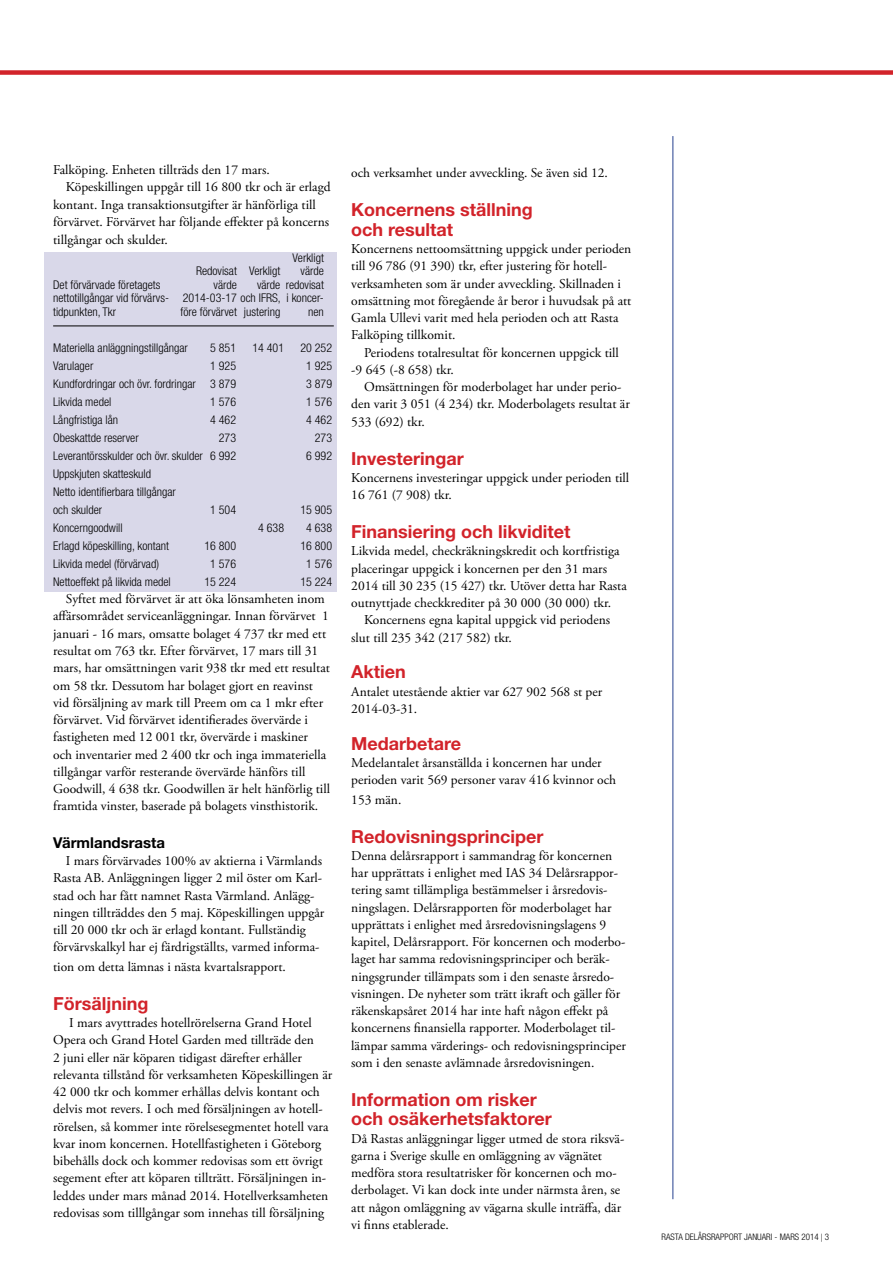
<style>
.page{position:relative;width:893px;height:1263px;background:#fff}
.page>*{position:absolute;margin:0;border:0;box-sizing:border-box;transform-origin:0 0}
.t1{font:700 18px/19.5px "Helvetica Neue LT Std";color:#d2232a}
.t2{font:700 15px "Helvetica Neue LT Std";color:#000}
.t3{font:13.5px/17.2px "Adobe Garamond Pro";color:#000}
.t4{font:300 condensed 12px/13.5px "Helvetica Neue LT Std";color:#000}
.t5{font:300 condensed 9px "Helvetica Neue LT Std";color:#000}
.s1{font-family:"Times New Roman";font-weight:400;font-stretch:normal}
</style>
<div class="page">
<div style="left:45px;top:252px;width:292px;height:339px;background:#d9d8e9"></div>
<svg style="left:0;top:70px;width:893px;height:5px;background:#d6383e"></svg>
<hr style="left:53px;top:326px;width:281px;height:1px;background:#000">
<hr style="left:672px;top:136px;width:1px;height:1063px;background:#25408f">
<p class="t3" style="left:53px;top:162px;width:218px">Falköping. Enheten tillträds den 17 mars.</p>
<p class="t3" style="left:66px;top:179px;width:266px">Köpeskillingen uppgår till 16 800 tkr och är erlagd</p>
<p class="t3" style="left:53px;top:196px;width:264px">kontant. Inga transaktionsutgifter är hänförliga till</p>
<p class="t3" style="left:53px;top:213px;width:277px">förvärvet. Förvärvet har följande effekter på koncerns</p>
<p class="t3" style="left:53px;top:231px;width:116px">tillgångar och skulder.</p>
<p class="t4" style="left:53px;top:278px;width:117px">Det förvärvade företagets nettotillgångar vid förvärvs&shy;tidpunkten, Tkr</p>
<p class="t4" style="left:293px;top:251px;width:33px;text-align:right">Verkligt värde</p>
<p class="t4" style="left:287px;top:291px;width:39px;text-align:right">i koncer&shy;nen</p>
<p class="t4" style="left:196px;top:264px;width:42px">Redovisat</p>
<p class="t4" style="left:214px;top:278px;width:25px">värde</p>
<p class="t4" style="left:183px;top:291px;width:99px">2014-03-17 och IFRS,</p>
<p class="t4" style="left:181px;top:305px;width:58px">före förvärvet</p>
<p class="t4" style="left:257px;top:264px;width:68px;text-indent:-8px">Verkligt<br>värde redovisat</p>
<p class="t4" style="left:244px;top:305px;width:38px">justering</p>
<p class="t4" style="left:53px;top:341px;width:136px">Materiella anläggningstillgångar</p>
<p class="t4" style="left:210px;top:341px;width:27px">5 851</p>
<p class="t4" style="left:252px;top:341px;width:33px">14 401</p>
<p class="t4" style="left:300px;top:341px;width:33px">20 252</p>
<p class="t4" style="left:53px;top:359px;width:42px">Varulager</p>
<p class="t4" style="left:210px;top:359px;width:27px">1 925</p>
<p class="t4" style="left:306px;top:359px;width:27px">1 925</p>
<p class="t4" style="left:53px;top:377px;width:185px">Kundfordringar och övr. fordringar 3 879</p>
<p class="t4" style="left:306px;top:377px;width:27px">3 879</p>
<p class="t4" style="left:53px;top:395px;width:60px">Likvida medel</p>
<p class="t4" style="left:210px;top:395px;width:27px">1 576</p>
<p class="t4" style="left:306px;top:395px;width:27px">1 576</p>
<p class="t4" style="left:53px;top:413px;width:67px">Långfristiga lån</p>
<p class="t4" style="left:210px;top:413px;width:27px">4 462</p>
<p class="t4" style="left:306px;top:413px;width:27px">4 462</p>
<p class="t4" style="left:53px;top:431px;width:87px">Obeskattde reserver</p>
<p class="t4" style="left:219px;top:431px;width:19px">273</p>
<p class="t4" style="left:315px;top:431px;width:19px">273</p>
<p class="t4" style="left:53px;top:449px;width:185px">Leverantörsskulder och övr. skulder 6 992</p>
<p class="t4" style="left:306px;top:449px;width:27px">6 992</p>
<p class="t4" style="left:53px;top:465px;width:124px;line-height:18px">Uppskjuten skatteskuld<br>Netto identifierbara tillgångar och skulder</p>
<p class="t4" style="left:210px;top:503px;width:27px">1 504</p>
<p class="t4" style="left:300px;top:503px;width:33px">15 905</p>
<p class="t4" style="left:53px;top:521px;width:71px">Koncerngoodwill</p>
<p class="t4" style="left:258px;top:521px;width:27px">4 638</p>
<p class="t4" style="left:306px;top:521px;width:27px">4 638</p>
<p class="t4" style="left:53px;top:539px;width:117px">Erlagd köpeskilling, kontant</p>
<p class="t4" style="left:204px;top:539px;width:33px">16 800</p>
<p class="t4" style="left:300px;top:539px;width:33px">16 800</p>
<p class="t4" style="left:53px;top:557px;width:107px">Likvida medel (förvärvad)</p>
<p class="t4" style="left:210px;top:557px;width:27px">1 576</p>
<p class="t4" style="left:306px;top:557px;width:27px">1 576</p>
<p class="t4" style="left:53px;top:575px;width:119px">Nettoeffekt på likvida medel</p>
<p class="t4" style="left:204px;top:575px;width:33px">15 224</p>
<p class="t4" style="left:300px;top:575px;width:33px">15 224</p>
<p class="t3" style="left:53px;top:591px;width:278px;text-indent:13px">Syftet med förvärvet är att öka lönsamheten inom affärsområdet serviceanläggningar. Innan förvärvet 1 januari - 16 mars, omsatte bolaget 4 737 tkr med ett resultat om 763 tkr. Efter förvärvet, 17 mars till 31 mars, har omsättningen varit 938 tkr med ett resultat om 58 tkr. Dessutom har bolaget gjort en reavinst vid försäljning av mark till Preem om ca 1 mkr efter förvärvet. Vid förvärvet identifierades övervärde i fastigheten med 12 001 tkr, övervärde i maskiner och inventarier med 2 400 tkr och inga immateriella tillgångar varför resterande övervärde hänförs till Goodwill, 4 638 tkr. Goodwillen är helt hänförlig till framtida vinster, baserade på bolagets vinsthistorik.</p>
<p class="t2" style="left:53px;top:833px;width:114px">Värmlandsrasta</p>
<p class="t3" style="left:53px;top:852px;width:273px;text-indent:13px">I mars förvärvades 100% av aktierna i Värmlands Rasta AB. Anläggningen ligger 2 mil öster om Karl&shy;stad och har fått namnet Rasta Värmland. Anlägg&shy;ningen tillträddes den 5 maj. Köpeskillingen uppgår till 20 000 tkr och är erlagd kontant. Fullständig förvärvskalkyl har ej färdrigställts, varmed informa-</p>
<p class="t3" style="left:53px;top:958px;width:234px">tion om detta lämnas i nästa kvartalsrapport.</p>
<h1 class="t1" style="left:53px;top:993px;width:97px">Försäljning</h1>
<p class="t3" style="left:53px;top:1014px;width:281px;text-indent:16px">I mars avyttrades hotellrörelserna Grand Hotel Opera och Grand Hotel Garden med tillträde den<br>2 juni eller när köparen tidigast därefter erhåller relevanta tillstånd för verksamheten Köpeskillingen är 42 000 tkr och kommer erhållas delvis kontant och delvis mot revers. I och med försäljningen av hotell&shy;rörelsen, så kommer inte rörelsesegmentet hotell vara kvar inom koncernen. Hotellfastigheten i Göteborg bibehålls dock och kommer redovisas som ett övrigt segement efter att köparen tillträtt. Försäljningen in&shy;leddes under mars månad 2014. Hotellverksamheten redovisas som tilllgångar som innehas till försäljning</p>
<p class="t3" style="left:351px;top:165px;width:258px">och verksamhet under avveckling. Se även sid 12.</p>
<h1 class="t1" style="left:351px;top:200px;width:183px">Koncernens ställning och resultat</h1>
<p class="t3" style="left:351px;top:241px;width:282px">Koncernens nettoomsättning uppgick under perioden till 96 786 (91 390) tkr, efter justering för hotell&shy;verksamheten som är under avveckling. Skillnaden i omsättning mot föregående år beror i huvudsak på att Gamla Ullevi varit med hela perioden och att Rasta Falköping tillkomit.</p>
<p class="t3" style="left:351px;top:344px;width:269px;text-indent:13px">Periodens totalresultat för koncernen uppgick till -9 645 (-8 658) tkr.</p>
<p class="t3" style="left:351px;top:379px;width:280px;text-indent:13px">Omsättningen för moderbolaget har under perio&shy;den varit 3 051 (4 234) tkr. Moderbolagets resultat är<br>533 (692) tkr.</p>
<h1 class="t1" style="left:351px;top:448px;width:114px">Investeringar</h1>
<p class="t3" style="left:351px;top:469px;width:279px">Koncernens investeringar uppgick under perioden till<br>16 761 (7 908) tkr.</p>
<h1 class="t1" style="left:351px;top:521px;width:221px">Finansiering och likviditet</h1>
<p class="t3" style="left:351px;top:543px;width:277px">Likvida medel, checkräkningskredit och kortfristiga placeringar uppgick i koncernen per den 31 mars 2014 till 30 235 (15 427) tkr. Utöver detta har Rasta outnyttjade checkkrediter på 30 000 (30 000) tkr.</p>
<p class="t3" style="left:351px;top:612px;width:260px;text-indent:13px">Koncernens egna kapital uppgick vid periodens slut till 235 342 (217 582) tkr.</p>
<h1 class="t1" style="left:351px;top:662px;width:56px">Aktien</h1>
<p class="t3" style="left:351px;top:683px;width:252px">Antalet utestående aktier var 627 902 568 st per<br>2014-03-31.</p>
<h1 class="t1" style="left:351px;top:733px;width:111px">Medarbetare</h1>
<p class="t3" style="left:351px;top:754px;width:266px">Medelantalet årsanställda i koncernen har under perioden varit 569 personer varav 416 kvinnor och</p>
<p class="t3" style="left:351px;top:791px;width:52px">153 män.</p>
<h1 class="t1" style="left:351px;top:826px;width:194px">Redovisningsprinciper</h1>
<p class="t3" style="left:351px;top:847px;width:276px">Denna delårsrapport i sammandrag för koncernen har upprättats i enlighet med IAS 34 Delårsrappor&shy;tering samt tillämpliga bestämmelser i årsredovis&shy;ningslagen. Delårsrapporten för moderbolaget har upprättats i enlighet med årsredovisningslagens 9 kapitel, Delårsrapport. För koncernen och moderbo&shy;laget har samma redovisningsprinciper och beräk&shy;ningsgrunder tillämpats som i den senaste årsredo&shy;visningen. De nyheter som trätt ikraft och gäller för räkenskapsåret 2014 har inte haft någon effekt på koncernens finansiella rapporter. Moderbolaget til&shy;lämpar samma värderings- och redovisningsprinciper som i den senaste avlämnade årsredovisningen.</p>
<h1 class="t1" style="left:351px;top:1089px;width:202px">Information om risker och osäkerhetsfaktorer</h1>
<p class="t3" style="left:351px;top:1130px;width:275px">Då Rastas anläggningar ligger utmed de stora riksvä&shy;garna i Sverige skulle en omläggning av vägnätet medföra stora resultatrisker för koncernen och mo&shy;derbolaget. Vi kan dock inte under närmsta åren, se att någon omläggning av vägarna skulle inträffa, där vi finns etablerade.</p>
<p class="t5" style="left:662px;top:1232px;width:169px">RASTA DELÅRSRAPPORT JANUARI - MARS 2014 <span class="s1">|</span> 3</p>
</div>
